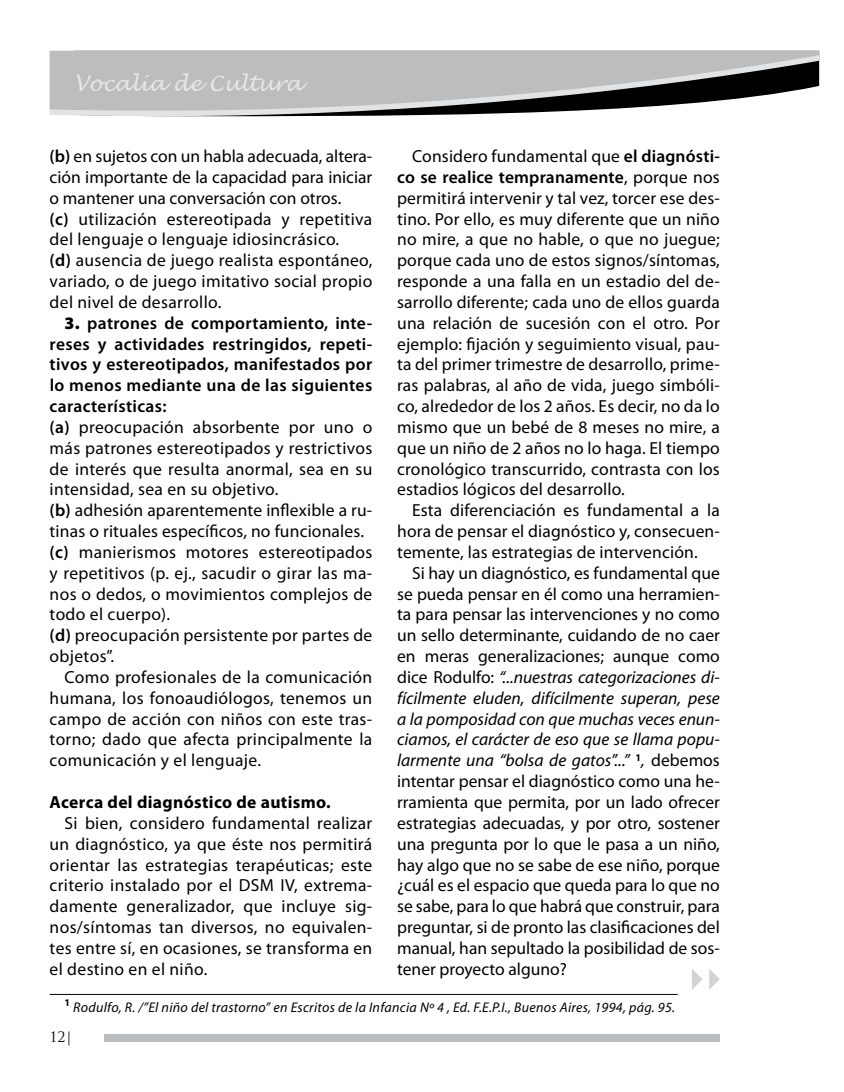
<style>
.page{position:relative;width:844px;height:1092px;background:#fff}
.page>*{position:absolute;margin:0;border:0;box-sizing:border-box;transform-origin:0 0}
.t1{font:italic 21px "Lucida Handwriting";color:#e6e7e8}
.t2{font:17.5px/20.8px "Myriad Pro";letter-spacing:.02em;color:#000;text-align:justify}
.t3{font:700 17.5px "Myriad Pro";letter-spacing:.02em;color:#000}
.t4{font:italic 14px "Myriad Pro";letter-spacing:.02em;color:#000}
.t5{font:14px "Trajan Pro";color:#000}
.s1{font-weight:600}
.s2{font-style:italic}
.s3{font-weight:900}
</style>
<div class="page">
<div style="left:104px;top:1034px;width:615px;height:8px;background:#bcbdbf"></div>
<svg style="left:50px;top:111px;width:516px;height:5px;background:#959596"></svg>
<svg style="left:50px;top:51px;width:769px;height:60px;background:#a5a6a7"></svg>
<svg style="left:709px;top:969px;width:10px;height:20px"></svg>
<svg style="left:692px;top:969px;width:10px;height:20px"></svg>
<hr style="left:50px;top:994px;width:627px;height:1px;background:#000">
<p class="t1" style="left:74px;top:71px;width:229px">Vocalía de Cultura</p>
<p class="t2" style="left:397px;top:145px;width:324px;text-indent:15px">Considero fundamental que <span class="s1">el diagnósti&shy;co se realice tempranamente</span>, porque nos permitirá intervenir y tal vez, torcer ese des&shy;tino. Por ello, es muy diferente que un niño no mire, a que no hable, o que no juegue; porque cada uno de estos signos/síntomas, responde a una falla en un estadio del de&shy;sarrollo diferente; cada uno de ellos guarda una relación de sucesión con el otro. Por ejemplo: fijación y seguimiento visual, pau&shy;ta del primer trimestre de desarrollo, prime&shy;ras palabras, al año de vida, juego simbóli&shy;co, alrededor de los 2 años. Es decir, no da lo mismo que un bebé de 8 meses no mire, a que un niño de 2 años no lo haga. El tiempo cronológico transcurrido, contrasta con los estadios lógicos del desarrollo.</p>
<p class="t2" style="left:397px;top:499px;width:324px;text-indent:15px">Esta diferenciación es fundamental a la hora de pensar el diagnóstico y, consecuen&shy;temente, las estrategias de intervención.</p>
<p class="t2" style="left:397px;top:562px;width:324px;text-indent:15px">Si hay un diagnóstico, es fundamental que se pueda pensar en él como una herramien&shy;ta para pensar las intervenciones y no como un sello determinante, cuidando de no caer en meras generalizaciones; aunque como dice Rodulfo: <span class="s2">“...nuestras categorizaciones di&shy;fícilmente eluden, difícilmente superan, pese a la pomposidad con que muchas veces enun&shy;ciamos, el carácter de eso que se llama popu&shy;larmente una “bolsa de gatos”...”</span> <sup>1</sup><span class="s2">,</span> debemos intentar pensar el diagnóstico como una he&shy;rramienta que permita, por un lado ofrecer estrategias adecuadas, y por otro, sostener una pregunta por lo que le pasa a un niño, hay algo que no se sabe de ese niño, porque ¿cuál es el espacio que queda para lo que no se sabe, para lo que habrá que construir, para preguntar, si de pronto las clasificaciones del manual, han sepultado la posibilidad de sos&shy;tener proyecto alguno?</p>
<p class="t4" style="left:64px;top:998px;width:612px"><sup>1</sup> Rodulfo, R. /”El niño del trastorno” en Escritos de la Infancia Nº 4 , Ed. F.E.P.I., Buenos Aires, 1994, pág. 95.</p>
<p class="t2" style="left:50px;top:145px;width:324px;text-align:left"><span class="s1">(b)</span> en sujetos con un habla adecuada, altera&shy;ción importante de la capacidad para iniciar o mantener una conversación con otros.<br><span class="s1">(c)</span> utilización estereotipada y repetitiva del lenguaje o lenguaje idiosincrásico.<br><span class="s1">(d)</span> ausencia de juego realista espontáneo, variado, o de juego imitativo social propio del nivel de desarrollo.</p>
<p class="t2" style="left:50px;top:312px;width:324px;text-align:left;text-indent:15px"><span class="s3">3.</span> <span class="s1">patrones de comportamiento, inte&shy;reses y actividades restringidos, repeti&shy;tivos y estereotipados, manifestados por lo menos mediante una de las siguientes características:<br>(a)</span> preocupación absorbente por uno o más patrones estereotipados y restrictivos de interés que resulta anormal, sea en su intensidad, sea en su objetivo.<br><span class="s1">(b)</span> adhesión aparentemente inflexible a ru&shy;tinas o rituales específicos, no funcionales. <span class="s1">(c)</span> manierismos motores estereotipados y repetitivos (p. ej., sacudir o girar las ma&shy;nos o dedos, o movimientos complejos de todo el cuerpo).<br><span class="s1">(d)</span> preocupación persistente por partes de objetos”.</p>
<p class="t2" style="left:50px;top:666px;width:324px;text-indent:15px">Como profesionales de la comunicación humana, los fonoaudiólogos, tenemos un campo de acción con niños con este tras&shy;torno; dado que afecta principalmente la comunicación y el lenguaje.</p>
<p class="t3" style="left:50px;top:790px;width:282px">Acerca del diagnóstico de autismo.</p>
<p class="t2" style="left:50px;top:812px;width:324px;text-indent:15px">Si bien, considero fundamental realizar un diagnóstico, ya que éste nos permitirá orientar las estrategias terapéuticas; este criterio instalado por el DSM IV, extrema&shy;damente generalizador, que incluye sig&shy;nos/síntomas tan diversos, no equivalen&shy;tes entre sí, en ocasiones, se transforma en el destino en el niño.</p>
<p class="t5" style="left:50px;top:1027px;width:25px">12|</p>
</div>
